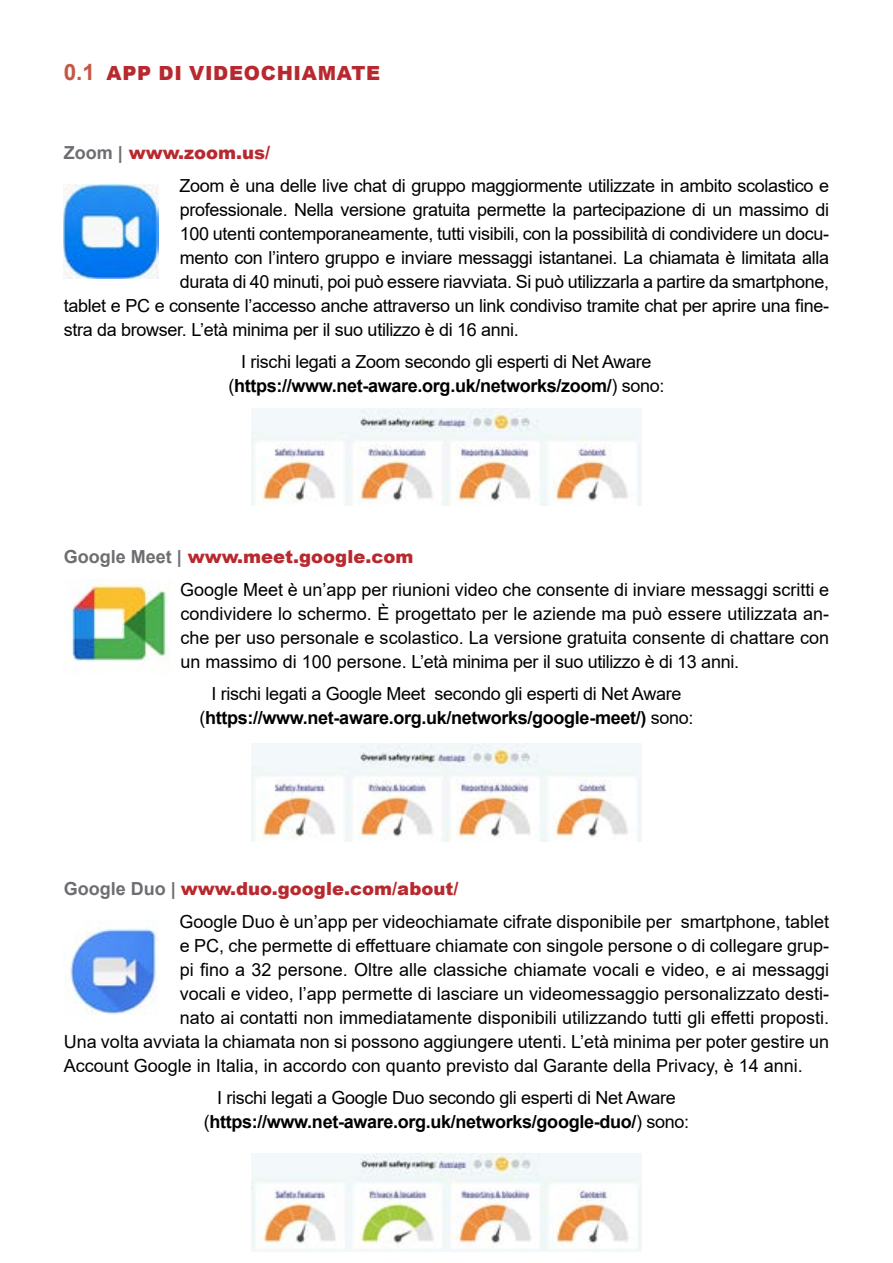
<style>
.page{position:relative;width:893px;height:1263px;background:#fff}
.page>*{position:absolute;margin:0;border:0;box-sizing:border-box;transform-origin:0 0}
.t1{font:900 19.5px "Arial";letter-spacing:.035em;color:#b8292f}
.t2{font:18px/24px "Arial";letter-spacing:-.02em;color:#000;text-align:center}
.t3{font:18px/32.5px "Arial";color:#000}
.s1{font-weight:700;font-size:22.5px;color:#c45746}
.s2{font-weight:700;color:#6d6e71}
.s3{font-weight:900;color:#b8292f}
.s4{font-weight:700}
</style>
<div class="page">
<img style="left:64px;top:185px;width:95px;height:94px">
<img style="left:252px;top:408px;width:389px;height:98px">
<img style="left:70px;top:579px;width:98px;height:90px">
<img style="left:252px;top:743px;width:389px;height:98px">
<img style="left:70px;top:921px;width:87px;height:94px">
<img style="left:252px;top:1153px;width:389px;height:98px">
<p class="t1" style="left:64px;top:59px;width:318px"><span class="s1">0.1</span> APP DI VIDEOCHIAMATE</p>
<p class="t2" style="left:179px;top:136px;width:651px;line-height:32.5px;text-align:left;text-indent:-116px"><span class="s2">Zoom |</span> <span class="s3">www.zoom.us/<br></span>Zoom è una delle live chat di gruppo maggiormente utilizzate in ambito scolastico e</p>
<p class="t2" style="left:180px;top:197px;width:651px">professionale. Nella versione gratuita permette la partecipazione di un massimo di</p>
<p class="t2" style="left:180px;top:221px;width:651px">100 utenti contemporaneamente, tutti visibili, con la possibilità di condividere un docu-</p>
<p class="t2" style="left:180px;top:245px;width:651px">mento con l’intero gruppo e inviare messaggi istantanei. La chiamata è limitata alla</p>
<p class="t2" style="left:180px;top:269px;width:651px">durata di 40 minuti, poi può essere riavviata. Si può utilizzarla a partire da smartphone,</p>
<p class="t2" style="left:64px;top:293px;width:767px">tablet e PC e consente l’accesso anche attraverso un link condiviso tramite chat per aprire una fine-</p>
<p class="t2" style="left:64px;top:317px;width:457px">stra da browser. L’età minima per il suo utilizzo è di 16 anni.</p>
<p class="t2" style="left:228px;top:350px;width:438px">I rischi legati a Zoom secondo gli esperti di Net Aware (<span class="s4">https://www.net-aware.org.uk/networks/zoom/</span>) sono:</p>
<p class="t3" style="left:180px;top:541px;width:650px;text-indent:-117px"><span class="s2">Google Meet |</span> <span class="s3">www.meet.google.com<br></span>Google Meet è un’app per riunioni video che consente di inviare messaggi scritti e</p>
<p class="t2" style="left:181px;top:601px;width:650px;text-align:justify">condividere lo schermo. È progettato per le aziende ma può essere utilizzata an&shy;che per uso personale e scolastico. La versione gratuita consente di chattare con un massimo di 100 persone. L’età minima per il suo utilizzo è di 13 anni.</p>
<p class="t2" style="left:199px;top:682px;width:495px">I rischi legati a Google Meet secondo gli esperti di Net Aware (<span class="s4">https://www.net-aware.org.uk/networks/google-meet/)</span> sono:</p>
<p class="t3" style="left:179px;top:873px;width:651px;text-indent:-116px"><span class="s2">Google Duo |</span> <span class="s3">www.duo.google.com/about/<br></span>Google Duo è un’app per videochiamate cifrate disponibile per smartphone, tablet</p>
<p class="t3" style="left:180px;top:929px;width:651px">e PC, che permette di effettuare chiamate con singole persone o di collegare grup-</p>
<p class="t3" style="left:180px;top:953px;width:651px">pi fino a 32 persone. Oltre alle classiche chiamate vocali e video, e ai messaggi</p>
<p class="t3" style="left:180px;top:977px;width:651px">vocali e video, l’app permette di lasciare un videomessaggio personalizzato desti-</p>
<p class="t3" style="left:180px;top:1001px;width:651px">nato ai contatti non immediatamente disponibili utilizzando tutti gli effetti proposti.</p>
<p class="t3" style="left:64px;top:1025px;width:767px">Una volta avviata la chiamata non si possono aggiungere utenti. L’età minima per poter gestire un</p>
<p class="t3" style="left:64px;top:1049px;width:741px">Account Google in Italia, in accordo con quanto previsto dal Garante della Privacy, è 14 anni.</p>
<p class="t2" style="left:204px;top:1086px;width:487px">I rischi legati a Google Duo secondo gli esperti di Net Aware (<span class="s4">https://www.net-aware.org.uk/networks/google-duo/</span>) sono:</p>
</div>
